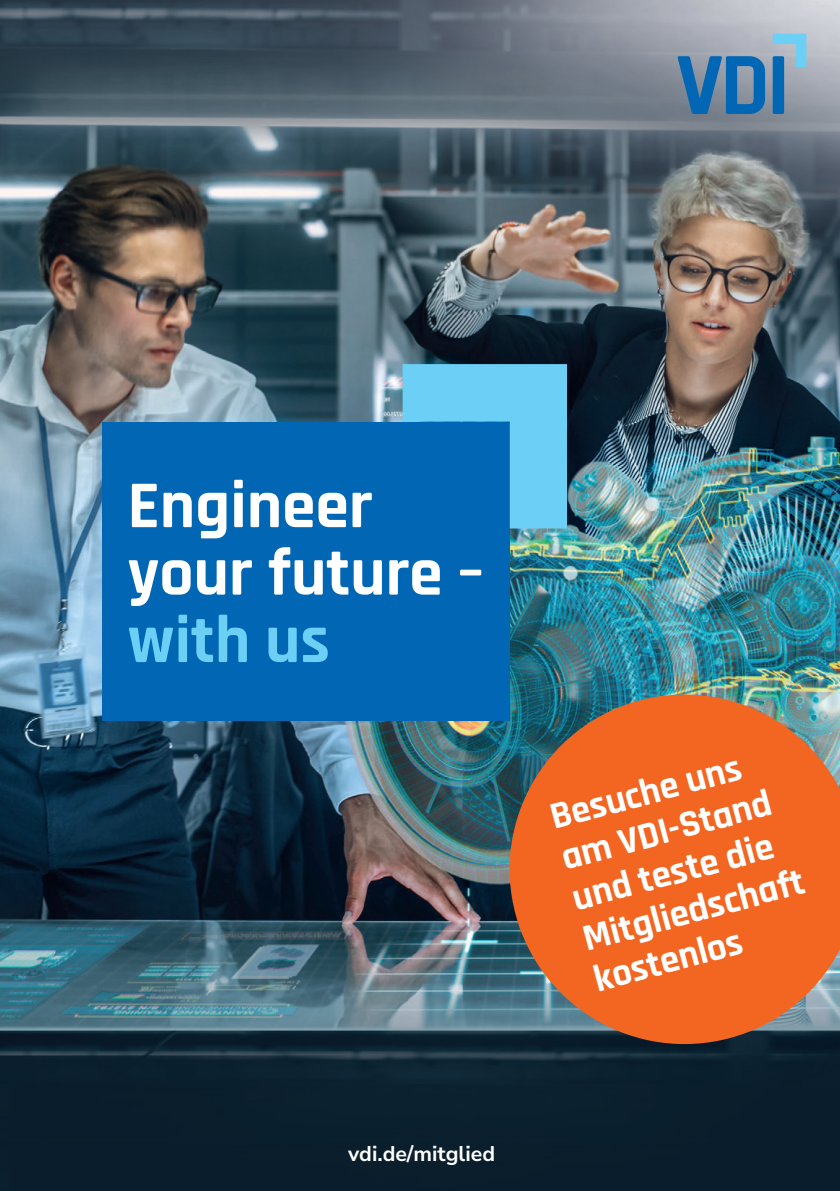
<style>
.page{position:relative;width:840px;height:1191px;background:#fff}
.page>*{position:absolute;margin:0;border:0;box-sizing:border-box;transform-origin:0 0}
.t1{font:700 67.4px/67.4px "Rajdhani";color:#fff}
.t2{font:700 67.4px "Rajdhani";color:#6bcff6}
.t3{font:700 38.2px/42px "Rajdhani";color:#fff}
.t4{font:700 21.2px "Nunito Sans";color:#fff}
</style>
<div class="page">
<img style="left:0;top:0;width:839px;height:1191px">
<img style="left:490px;top:675px;width:349px;height:388px">
<div style="left:102px;top:422px;width:407px;height:298px;background:#0166b3"></div>
<svg style="left:402px;top:364px;width:164px;height:164px"></svg>
<svg style="left:677px;top:34px;width:128px;height:80px"></svg>
<h1 class="t1" style="left:127px;top:474px;width:358px">Engineer your future –</h1>
<h1 class="t2" style="left:127px;top:599px;width:204px">with us</h1>
<p class="t3" style="left:545px;top:798px;width:229px;rotate:-15deg">Besuche uns am VDI-Stand und teste die<br>Mitgliedschaft kostenlos</p>
<p class="t4" style="left:348px;top:1138px;width:148px">vdi.de/mitglied</p>
</div>
